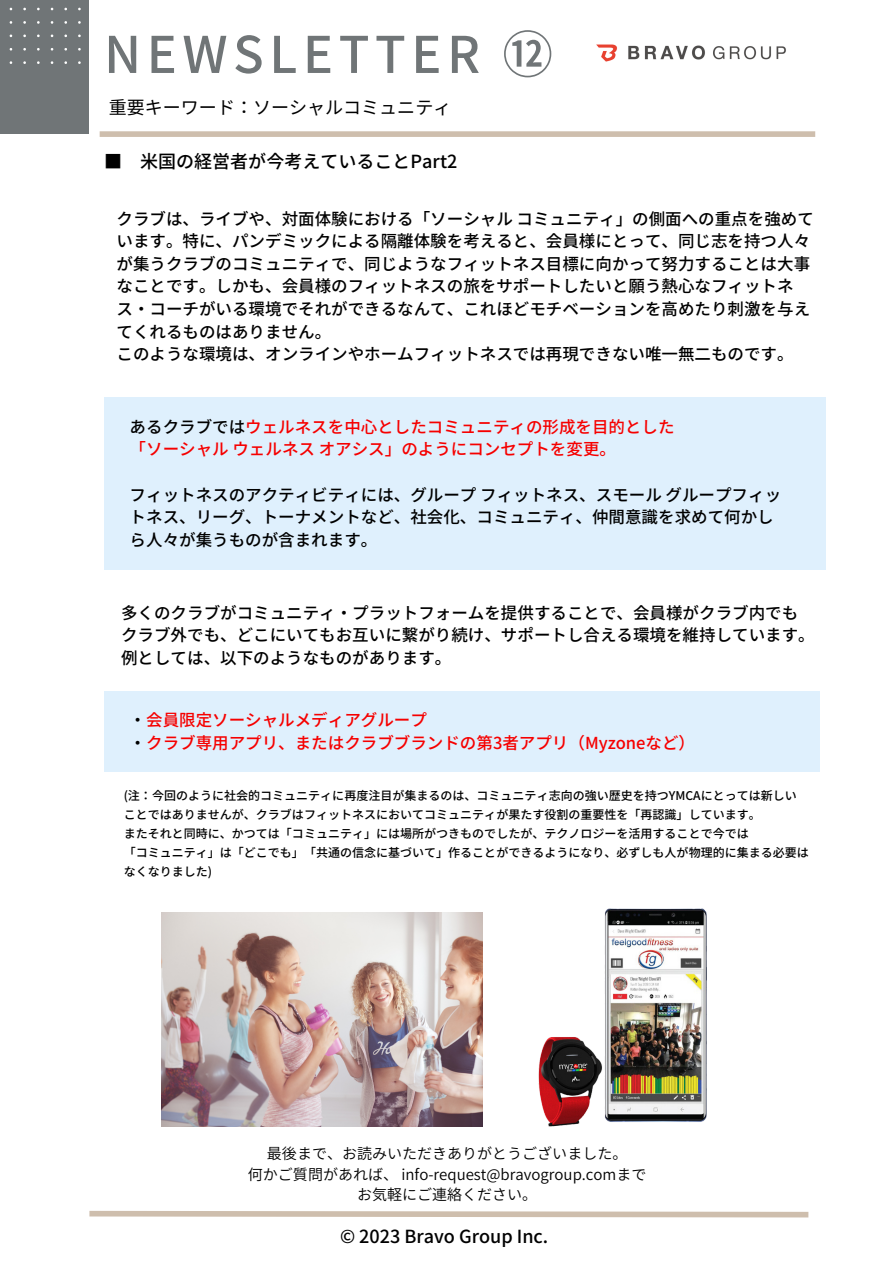
<style>
.page{position:relative;width:894px;height:1264px;background:#fff}
.page>*{position:absolute;margin:0;border:0;box-sizing:border-box;transform-origin:0 0}
.t1{font:500 50.4px "Noto Sans JP";letter-spacing:.11em;color:#707577}
.t2{font:500 18px "Noto Sans JP";color:#000}
.t3{font:18px "Noto Sans JP";color:#000}
.t4{font:500 16.5px/22.5px "Noto Sans JP";color:#000}
.t5{font:500 16.5px "Noto Sans JP";color:#f60000}
.t6{font:600 15px "Noto Sans JP";color:#000}
.t7{font:500 12px "Noto Sans JP";color:#000}
.s1{color:#000}
</style>
<div class="page">
<div style="left:100px;top:131px;width:715px;height:6px;background:#cebead"></div>
<div style="left:104px;top:690px;width:715px;height:81px;background:#dff0fd"></div>
<div style="left:0;top:0;width:89px;height:134px;background:#707577"></div>
<svg style="left:89px;top:1210px;width:720px;height:8px"></svg>
<svg style="left:9px;top:7px;width:72px;height:57px"></svg>
<img style="left:596px;top:44px;width:190px;height:18px">
<div style="left:104px;top:397px;width:721px;height:172px;background:#dff0fd"></div>
<img style="left:161px;top:912px;width:321px;height:214px">
<img style="left:538px;top:908px;width:169px;height:219px">
<p class="t1" style="left:104px;top:14px;width:450px">NEWSLETTER ⑫</p>
<p class="t3" style="left:109px;top:93px;width:344px">重要キーワード：ソーシャルコミュニティ</p>
<p class="t2" style="left:104px;top:147px;width:355px">■ 米国の経営者が今考えていることPart2</p>
<p class="t4" style="left:116px;top:207px;width:698px">クラブは、ライブや、対面体験における「ソーシャルコミュニティ」の側面への重点を強めています。特に、パンデミックによる隔離体験を考えると、会員様にとって、同じ志を持つ人々が集うクラブのコミュニティで、同じようなフィットネス目標に向かって努力することは大事なことです。しかも、会員様のフィットネスの旅をサポートしたいと願う熱心なフィットネス・コーチがいる環境でそれができるなんて、これほどモチベーションを高めたり刺激を与えてくれるものはありません。</p>
<p class="t4" style="left:116px;top:342px;width:678px">このような環境は、オンラインやホームフィットネスでは再現できない唯一無二ものです。</p>
<p class="t5" style="left:130px;top:414px;width:546px"><span class="s1">あるクラブでは</span>ウェルネスを中心としたコミュニティの形成を目的とした</p>
<p class="t5" style="left:130px;top:436px;width:487px">「ソーシャルウェルネスオアシス」のようにコンセプトを変更。</p>
<p class="t4" style="left:130px;top:482px;width:653px">フィットネスのアクティビティには、グループフィットネス、スモールグループフィットネス、リーグ、トーナメントなど、社会化、コミュニティ、仲間意識を求めて何かしら人々が集うものが含まれます。</p>
<p class="t4" style="left:121px;top:600px;width:678px">多くのクラブがコミュニティ・プラットフォームを提供することで、会員様がクラブ内でも</p>
<p class="t4" style="left:121px;top:623px;width:695px">クラブ外でも、どこにいてもお互いに繋がり続け、サポートし合える環境を維持しています。</p>
<p class="t4" style="left:121px;top:645px;width:332px">例としては、以下のようなものがあります。</p>
<p class="t5" style="left:130px;top:707px;width:299px"><span class="s1">・</span>会員限定ソーシャルメディアグループ</p>
<p class="t5" style="left:130px;top:729px;width:566px"><span class="s1">・</span>クラブ専用アプリ、またはクラブブランドの第3者アプリ（Myzoneなど）</p>
<p class="t7" style="left:124px;top:786px;width:674px">(注：今回のように社会的コミュニティに再度注目が集まるのは、コミュニティ志向の強い歴史を持つYMCAにとっては新しい</p>
<p class="t7" style="left:124px;top:805px;width:638px">ことではありませんが、クラブはフィットネスにおいてコミュニティが果たす役割の重要性を「再認識」しています。</p>
<p class="t7" style="left:124px;top:824px;width:626px">またそれと同時に、かつては「コミュニティ」には場所がつきものでしたが、テクノロジーを活用することで今では</p>
<p class="t7" style="left:124px;top:843px;width:686px">「コミュニティ」は「どこでも」「共通の信念に基づいて」作ることができるようになり、必ずしも人が物理的に集まる必要は</p>
<p class="t7" style="left:124px;top:862px;width:90px">なくなりました)</p>
<p class="t6" style="left:267px;top:1141px;width:362px">最後まで、お読みいただきありがとうございました。</p>
<p class="t6" style="left:248px;top:1162px;width:400px">何かご質問があれば、 info-request@bravogroup.comまで</p>
<p class="t6" style="left:357px;top:1182px;width:182px">お気軽にご連絡ください。</p>
<p class="t2" style="left:340px;top:1221px;width:210px">© 2023 Bravo Group Inc.</p>
</div>
